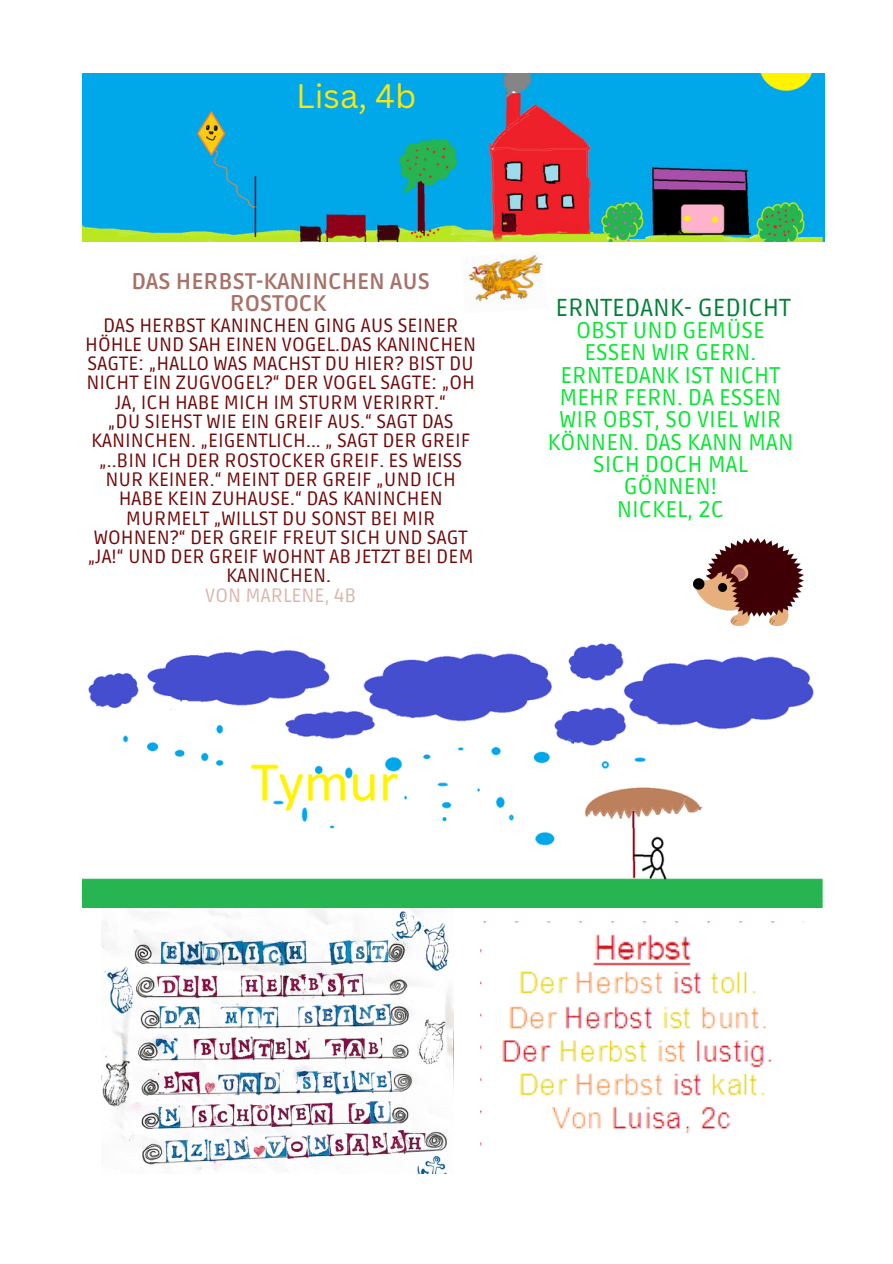
<style>
.page{position:relative;width:893px;height:1264px;background:#fff}
.page>*{position:absolute;margin:0;border:0;box-sizing:border-box;transform-origin:0 0}
.t1{font:33px "Canva Sans";color:#fae60d}
.t2{font:24.6px "Ruda";color:#008037}
.t3{font:22.8px/22.4px "Ruda";color:#06e831;text-align:center}
.t4{font:700 22.5px/21.8px "Ruda";color:#a77267;text-align:center}
.t5{font:19.35px/19.4px "Ruda";color:#700808;text-align:center}
.t6{font:19.35px "Ruda";color:#dab5ab}
</style>
<div class="page">
<img style="left:82px;top:643px;width:741px;height:265px">
<img style="left:480px;top:921px;width:323px;height:225px">
<img style="left:101px;top:908px;width:352px;height:265px">
<img style="left:693px;top:538px;width:110px;height:88px">
<img style="left:468px;top:254px;width:75px;height:48px">
<img style="left:82px;top:73px;width:742px;height:169px">
<h1 class="t1" style="left:296px;top:72px;width:122px">Lisa, 4b</h1>
<p class="t4" style="left:131px;top:271px;width:300px">DAS HERBST-KANINCHEN AUS<br>ROSTOCK</p>
<p class="t5" style="left:85px;top:316px;width:392px">DAS HERBST KANINCHEN GING AUS SEINER HÖHLE UND SAH EINEN VOGEL.DAS KANINCHEN SAGTE: „HALLO WAS MACHST DU HIER? BIST DU NICHT EIN ZUGVOGEL?“ DER VOGEL SAGTE: „OH JA, ICH HABE MICH IM STURM VERIRRT.“<br>„DU SIEHST WIE EIN GREIF AUS.“ SAGT DAS KANINCHEN. „EIGENTLICH... „ SAGT DER GREIF „..BIN ICH DER ROSTOCKER GREIF. ES WEISS NUR KEINER.“ MEINT DER GREIF „UND ICH HABE KEIN ZUHAUSE.“ DAS KANINCHEN MURMELT „WILLST DU SONST BEI MIR WOHNEN?“ DER GREIF FREUT SICH UND SAGT „JA!“ UND DER GREIF WOHNT AB JETZT BEI DEM KANINCHEN.</p>
<p class="t6" style="left:205px;top:584px;width:153px">VON MARLENE, 4B</p>
<p class="t2" style="left:555px;top:293px;width:237px">ERNTEDANK- GEDICHT</p>
<p class="t3" style="left:547px;top:319px;width:247px">OBST UND GEMÜSE<br>ESSEN WIR GERN.<br>ERNTEDANK IST NICHT<br>MEHR FERN. DA ESSEN<br>WIR OBST, SO VIEL WIR<br>KÖNNEN. DAS KANN MAN<br>SICH DOCH MAL<br>GÖNNEN!<br>NICKEL, 2C</p>
</div>
